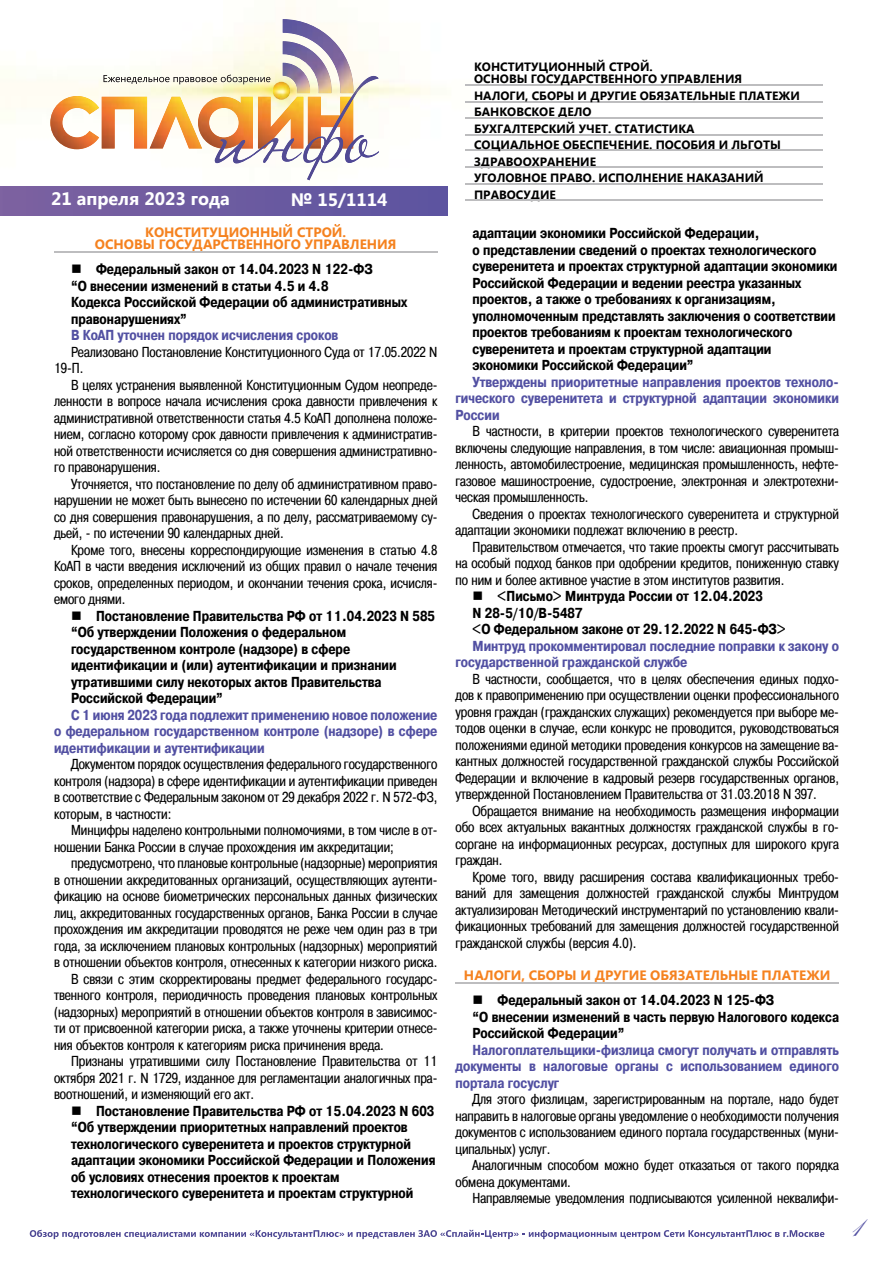
<style>
.page{position:relative;width:893px;height:1263px;background:#fff}
.page>*{position:absolute;margin:0;border:0;box-sizing:border-box;transform-origin:0 0}
.t1{font:45px "Alexandra Script";color:#5250a2}
.t2{font:700 18px "Segoe UI";color:#fff}
.t3{font:14.4px/16.5px "Pragmatica Cond C";color:#000;text-align:justify}
.t4{font:700 14.4px/16.5px "Pragmatica Cond C";color:#000}
.t5{font:700 14.4px/16.5px "Pragmatica Cond C";color:#5250a2;text-align:justify}
.t6{font:700 13.5px/12px "Segoe UI";color:#f5821f;text-align:center}
.t7{font:700 12px/16.5px "Segoe UI";color:#000}
</style>
<div class="page">
<hr style="left:54px;top:252px;width:383px;height:1px;background:#bdbdbf">
<hr style="left:455px;top:982px;width:384px;height:2px;background:#bdbdbf">
<svg style="left:30px;top:1230px;width:794px;height:9px"></svg>
<img style="left:0;top:0;width:471px;height:201px">
<svg style="left:50px;top:19px;width:329px;height:161px"></svg>
<img style="left:150px;top:97px;width:48px;height:52px">
<img style="left:102px;top:97px;width:45px;height:52px">
<img style="left:283px;top:19px;width:70px;height:57px">
<img style="left:283px;top:41px;width:49px;height:35px">
<img style="left:283px;top:63px;width:27px;height:13px">
<img style="left:50px;top:96px;width:49px;height:53px">
<img style="left:198px;top:97px;width:17px;height:52px">
<img style="left:215px;top:76px;width:164px;height:104px">
<div style="left:0;top:187px;width:448px;height:29px;background:linear-gradient(to right,#7d62a0,#5c54a0)"></div>
<hr style="left:466px;top:183px;width:357px;height:2px;background:#bdbdbf">
<hr style="left:466px;top:150px;width:357px;height:1px;background:#bdbdbf">
<hr style="left:466px;top:101px;width:357px;height:1px;background:#bdbdbf">
<hr style="left:466px;top:84px;width:357px;height:1px;background:#bdbdbf">
<hr style="left:466px;top:134px;width:357px;height:1px;background:#bdbdbf">
<hr style="left:466px;top:117px;width:357px;height:1px;background:#bdbdbf">
<hr style="left:466px;top:167px;width:357px;height:1px;background:#bdbdbf">
<hr style="left:466px;top:199px;width:357px;height:2px;background:#bdbdbf">
<p class="t2" style="left:51px;top:186px;width:180px">21 апреля 2023 года</p>
<p class="t2" style="left:291px;top:187px;width:98px">№ 15/1114</p>
<p class="t6" style="left:95px;top:225px;width:303px">КОНСТИТУЦИОННЫЙ СТРОЙ.<br>ОСНОВЫ ГОСУДАРСТВЕННОГО УПРАВЛЕНИЯ</p>
<p class="t4" style="left:71px;top:261px;width:338px">■ Федеральный закон от 14.04.2023 N 122-ФЗ<br>“О внесении изменений в статьи 4.5 и 4.8<br>Кодекса Российской Федерации об административных правонарушениях”</p>
<p class="t5" style="left:71px;top:327px;width:269px">В КоАП уточнен порядок исчисления сроков</p>
<p class="t3" style="left:54px;top:343px;width:385px;text-indent:17px">Реализовано Постановление Конституционного Суда от 17.05.2022 N<br>19-П.</p>
<p class="t3" style="left:54px;top:376px;width:385px;text-indent:17px">В целях устранения выявленной Конституционным Судом неопреде&shy;ленности в вопросе начала исчисления срока давности привлечения к административной ответственности статья 4.5 КоАП дополнена положе&shy;нием, согласно которому срок давности привлечения к административ&shy;ной ответственности исчисляется со дня совершения административно&shy;го правонарушения.</p>
<p class="t3" style="left:54px;top:475px;width:385px;text-indent:17px">Уточняется, что постановление по делу об административном право&shy;нарушении не может быть вынесено по истечении 60 календарных дней со дня совершения правонарушения, а по делу, рассматриваемому су&shy;дьей, - по истечении 90 календарных дней.</p>
<p class="t3" style="left:54px;top:541px;width:385px;text-indent:17px">Кроме того, внесены корреспондирующие изменения в статью 4.8<br>КоАП в части введения исключений из общих правил о начале течения сроков, определенных периодом, и окончании течения срока, исчисля&shy;емого днями.</p>
<p class="t4" style="left:71px;top:607px;width:366px">■ Постановление Правительства РФ от 11.04.2023 N 585 “Об утверждении Положения о федеральном государственном контроле (надзоре) в сфере идентификации и (или) аутентификации и признании утратившими силу некоторых актов Правительства Российской Федерации”</p>
<p class="t5" style="left:54px;top:706px;width:385px;text-indent:17px">С 1 июня 2023 года подлежит применению новое положение о федеральном государственном контроле (надзоре) в сфере идентификации и аутентификации</p>
<p class="t3" style="left:54px;top:756px;width:385px;text-indent:17px">Документом порядок осуществления федерального государственного контроля (надзора) в сфере идентификации и аутентификации приведен в соответствие с Федеральным законом от 29 декабря 2022 г. N 572-ФÇ, которым, в частности:</p>
<p class="t3" style="left:54px;top:822px;width:385px;text-indent:17px">Минцифры наделено контрольными полномочиями, в том числе в от&shy;ношении Банка России в случае прохождения им аккредитации;</p>
<p class="t3" style="left:71px;top:855px;width:368px">предусмотрено, что плановые контрольные (надзорные) мероприятия</p>
<p class="t3" style="left:54px;top:871px;width:385px">в отношении аккредитованных организаций, осуществляющих аутенти-</p>
<p class="t3" style="left:54px;top:888px;width:385px">фикацию на основе биометрических персональных данных физических</p>
<p class="t3" style="left:54px;top:904px;width:385px">лиц, аккредитованных государственных органов, Банка России в случае</p>
<p class="t3" style="left:54px;top:921px;width:385px">прохождения им аккредитации проводятся не реже чем один раз в три</p>
<p class="t3" style="left:54px;top:937px;width:385px">года, за исключением плановых контрольных (надзорных) мероприятий</p>
<p class="t3" style="left:54px;top:954px;width:385px">в отношении объектов контроля, отнесенных к категории низкого риска.</p>
<p class="t3" style="left:71px;top:970px;width:368px">В связи с этим скорректированы предмет федерального государс-</p>
<p class="t3" style="left:54px;top:987px;width:385px">твенного контроля, периодичность проведения плановых контрольных</p>
<p class="t3" style="left:54px;top:1003px;width:385px">(надзорных) мероприятий в отношении объектов контроля в зависимос-</p>
<p class="t3" style="left:54px;top:1020px;width:385px">ти от присвоенной категории риска, а также уточнены критерии отнесе-</p>
<p class="t3" style="left:54px;top:1036px;width:331px">ния объектов контроля к категориям риска причинения вреда.</p>
<p class="t3" style="left:71px;top:1053px;width:368px">Признаны утратившими силу Постановление Правительства от 11</p>
<p class="t3" style="left:54px;top:1069px;width:385px">октября 2021 г. N 1729, изданное для регламентации аналогичных пра-</p>
<p class="t3" style="left:54px;top:1086px;width:202px">воотношений, и изменяющий его акт.</p>
<p class="t4" style="left:71px;top:1102px;width:366px">■ Постановление Правительства РФ от 15.04.2023 N 603 “Об утверждении приоритетных направлений проектов технологического суверенитета и проектов структурной адаптации экономики Российской Федерации и Положения об условиях отнесения проектов к проектам технологического суверенитета и проектам структурной</p>
<p class="t7" style="left:474px;top:60px;width:270px;line-height:12px">КОНСТИТУЦИОННЫЙ СТРОЙ.<br>ОСНОВЫ ГОСУДАРСТВЕННОГО УПРАВЛЕНИЯ</p>
<p class="t7" style="left:474px;top:86px;width:327px">НАЛОГИ, СБОРЫ И ДРУГИЕ ОБЯЗАТЕЛЬНЫЕ ПЛАТЕЖИ<br>БАНКОВСКОЕ ДЕЛО<br>БУХГАЛТЕРСКИЙ УЧЕТ. СТАТИСТИКА<br>СОЦИАЛЬНОЕ ОБЕСПЕЧЕНИЕ. ПОСОБИЯ И ЛЬГОТЫ<br>ЗДРАВООХРАНЕНИЕ<br>УГОЛОВНОЕ ПРАВО. ИСПОЛНЕНИЕ НАКАЗАНИЙ<br>ПРАВОСУДИЕ</p>
<p class="t4" style="left:472px;top:225px;width:366px">адаптации экономики Российской Федерации,<br>о представлении сведений о проектах технологического суверенитета и проектах структурной адаптации экономики Российской Федерации и ведении реестра указанных проектов, а также о требованиях к организациям, уполномоченным представлять заключения о соответствии проектов требованиям к проектам технологического суверенитета и проектам структурной адаптации экономики Российской Федерации”</p>
<p class="t5" style="left:455px;top:374px;width:385px;text-indent:17px">Утверждены приоритетные направления проектов техноло&shy;гического суверенитета и структурной адаптации экономики России</p>
<p class="t3" style="left:455px;top:423px;width:385px;text-indent:17px">В частности, в критерии проектов технологического суверенитета включены следующие направления, в том числе: авиационная промыш&shy;ленность, автомобилестроение, медицинская промышленность, нефте&shy;газовое машиностроение, судостроение, электронная и электротехни&shy;ческая промышленность.</p>
<p class="t3" style="left:455px;top:506px;width:385px;text-indent:17px">Сведения о проектах технологического суверенитета и структурной адаптации экономики подлежат включению в реестр.</p>
<p class="t3" style="left:455px;top:539px;width:385px;text-indent:17px">Правительством отмечается, что такие проекты смогут рассчитывать на особый подход банков при одобрении кредитов, пониженную ставку по ним и более активное участие в этом институтов развития.</p>
<p class="t4" style="left:472px;top:588px;width:315px">■ &lt;Письмо&gt; Минтруда России от 12.04.2023<br>N 28-5/10/В-5487<br>&lt;О Федеральном законе от 29.12.2022 N 645-ФЗ&gt;</p>
<p class="t5" style="left:455px;top:638px;width:385px;text-indent:17px">Минтруд прокомментировал последние поправки к закону о государственной гражданской службе</p>
<p class="t3" style="left:455px;top:671px;width:385px;text-indent:17px">В частности, сообщается, что в целях обеспечения единых подхо&shy;дов к правоприменению при осуществлении оценки профессионального уровня граждан (гражданских служащих) рекомендуется при выборе ме&shy;тодов оценки в случае, если конкурс не проводится, руководствоваться положениями единой методики проведения конкурсов на замещение ва&shy;кантных должностей государственной гражданской службы Российской Федерации и включение в кадровый резерв государственных органов, утвержденной Постановлением Правительства от 31.03.2018 N 397.</p>
<p class="t3" style="left:455px;top:803px;width:385px;text-indent:17px">Обращается внимание на необходимость размещения информации обо всех актуальных вакантных должностях гражданской службы в го&shy;соргане на информационных ресурсах, доступных для широкого круга граждан.</p>
<p class="t3" style="left:455px;top:869px;width:385px;text-indent:17px">Кроме того, ввиду расширения состава квалификационных требо&shy;ваний для замещения должностей гражданской службы Минтрудом актуализирован Методический инструментарий по установлению квали&shy;фикационных требований для замещения должностей государственной гражданской службы (версия 4.0).</p>
<p class="t6" style="left:464px;top:968px;width:368px">НАЛОГИ, СБОРЫ И ДРУГИЕ ОБЯЗАТЕЛЬНЫЕ ПЛАТЕЖИ</p>
<p class="t4" style="left:472px;top:992px;width:368px">■ Федеральный закон от 14.04.2023 N 125-ФЗ<br>“О внесении изменений в часть первую Налогового кодекса<br>Российской Федерации”</p>
<p class="t5" style="left:455px;top:1041px;width:385px;text-indent:17px">Налогоплательщики-физлица смогут получать и отправлять документы в налоговые органы с использованием единого портала госуслуг</p>
<p class="t3" style="left:455px;top:1091px;width:385px;text-indent:17px">Для этого физлицам, зарегистрированным на портале, надо будет направить в налоговые органы уведомление о необходимости получения документов с использованием единого портала государственных (муни&shy;ципальных) услуг.</p>
<p class="t3" style="left:455px;top:1157px;width:385px;text-indent:17px">Аналогичным способом можно будет отказаться от такого порядка обмена документами.</p>
<p class="t3" style="left:472px;top:1190px;width:368px">Направляемые уведомления подписываются усиленной неквалифи-</p>
<h1 class="t1" style="left:853px;top:1204px;width:15px">1</h1>
</div>
